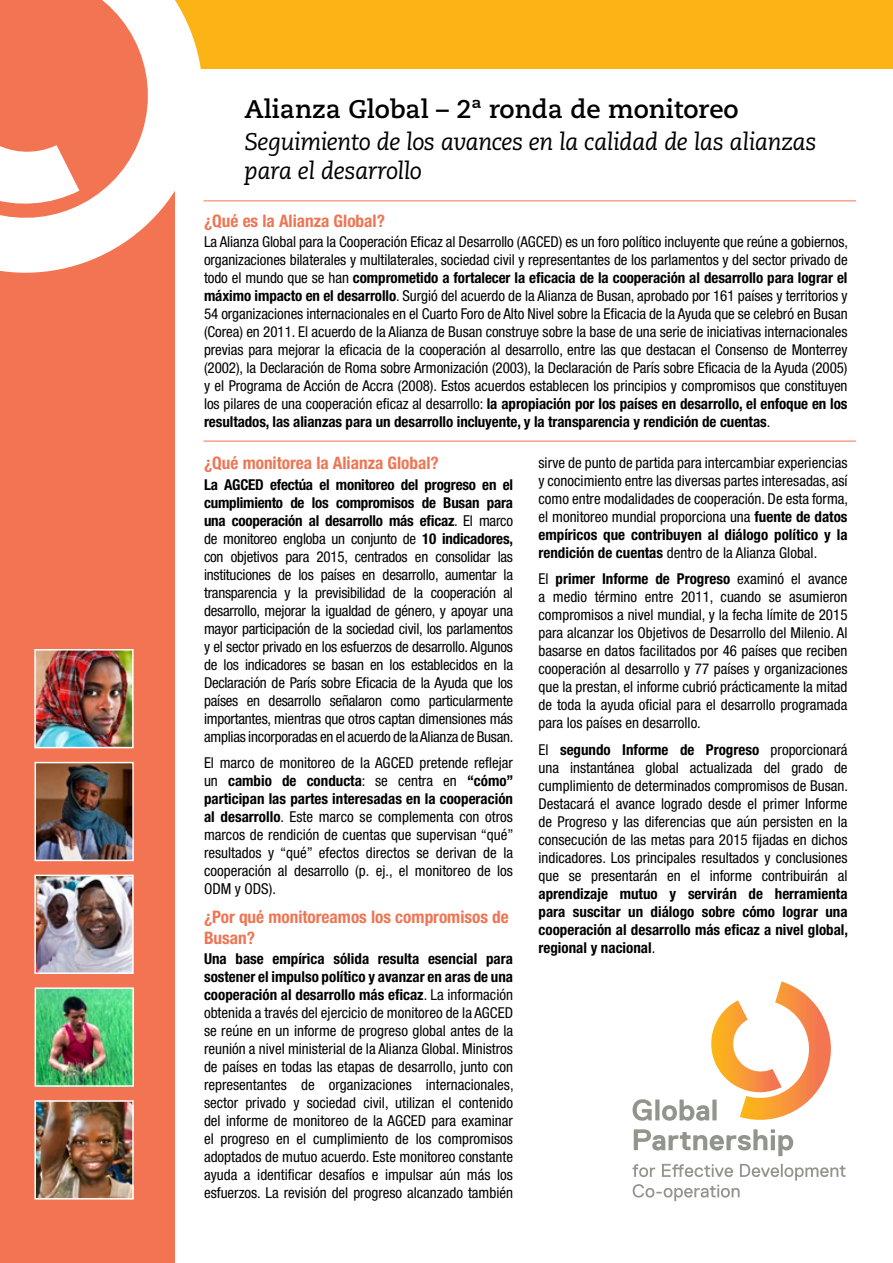
<style>
.page{position:relative;width:893px;height:1263px;background:#fff}
.page>*{position:absolute;margin:0;border:0;box-sizing:border-box;transform-origin:0 0}
.t1{font:700 25.5px "Caecilia LT Pro 75";color:#000}
.t2{font:italic 24px/28.8px "Caecilia LT Pro 56";letter-spacing:-.02em;color:#000}
.t3{font:700 condensed 17.25px/20.7px "Helvetica Neue LT Std";color:#ee7553}
.t4{font:condensed 15px/18px "Helvetica Neue LT Std";color:#000;text-align:justify}
.t5{font:700 condensed 15px/18px "Helvetica Neue LT Std";color:#000;text-align:justify}
.s1{font-weight:700}
.s2{font-weight:400}
</style>
<div class="page">
<div style="left:0;top:0;width:893px;height:68px;background:#fcb316"></div>
<div style="left:0;top:0;width:174px;height:1263px;background:#f37452"></div>
<svg style="left:0;top:0;width:203px;height:273px"></svg>
<img style="left:37px;top:652px;width:94px;height:93px">
<div style="left:34px;top:649px;width:100px;height:99px;border:2px solid #fff"></div>
<img style="left:37px;top:878px;width:94px;height:93px">
<div style="left:34px;top:875px;width:100px;height:99px;border:2px solid #fff"></div>
<img style="left:37px;top:1103px;width:94px;height:93px">
<div style="left:34px;top:1100px;width:100px;height:99px;border:2px solid #fff"></div>
<img style="left:38px;top:765px;width:93px;height:93px">
<div style="left:35px;top:762px;width:99px;height:99px;border:2px solid #fff"></div>
<img style="left:38px;top:990px;width:93px;height:94px">
<div style="left:35px;top:987px;width:99px;height:100px;border:2px solid #fff"></div>
<svg style="left:633px;top:981px;width:198px;height:175px"></svg>
<svg style="left:632px;top:1164px;width:213px;height:37px"></svg>
<hr style="left:204px;top:200px;width:652px;height:1px;background:#f37452">
<hr style="left:204px;top:441px;width:652px;height:1px;background:#f37452">
<h1 class="t1" style="left:244px;top:92px;width:496px">Alianza Global – 2ª ronda de monitoreo</h1>
<h2 class="t2" style="left:244px;top:127px;width:573px">Seguimiento de los avances en la calidad de las alianzas para el desarrollo</h2>
<p class="t3" style="left:204px;top:210px;width:182px">¿Qué es la Alianza Global?</p>
<p class="t4" style="left:204px;top:233px;width:646px">La Alianza Global para la Cooperación Eficaz al Desarrollo (AGCED) es un foro político incluyente que reúne a gobiernos, organizaciones bilaterales y multilaterales, sociedad civil y representantes de los parlamentos y del sector privado de todo el mundo que se han <span class="s1">comprometido a fortalecer la eficacia de la cooperación al desarrollo para lograr el máximo impacto en el desarrollo</span>. Surgió del acuerdo de la Alianza de Busan, aprobado por 161 países y territorios y 54 organizaciones internacionales en el Cuarto Foro de Alto Nivel sobre la Eficacia de la Ayuda que se celebró en Busan (Corea) en 2011. El acuerdo de la Alianza de Busan construye sobre la base de una serie de iniciativas internacionales previas para mejorar la eficacia de la cooperación al desarrollo, entre las que destacan el Consenso de Monterrey (2002), la Declaración de Roma sobre Armonización (2003), la Declaración de París sobre Eficacia de la Ayuda (2005) y el Programa de Acción de Accra (2008). Estos acuerdos establecen los principios y compromisos que constituyen los pilares de una cooperación eficaz al desarrollo: <span class="s1">la apropiación por los países en desarrollo, el enfoque en los resultados, las alianzas para un desarrollo incluyente, y la transparencia y rendición de cuentas</span>.</p>
<p class="t3" style="left:204px;top:453px;width:236px">¿Qué monitorea la Alianza Global?</p>
<p class="t4" style="left:204px;top:475px;width:311px"><span class="s1">La AGCED efectúa el monitoreo del progreso en el cumplimiento de los compromisos de Busan para una cooperación al desarrollo más eficaz</span>. El marco de monitoreo engloba un conjunto de <span class="s1">10 indicadores, </span>con objetivos para 2015, centrados en consolidar las instituciones de los países en desarrollo, aumentar la transparencia y la previsibilidad de la cooperación al desarrollo, mejorar la igualdad de género, y apoyar una mayor participación de la sociedad civil, los parlamentos y el sector privado en los esfuerzos de desarrollo. Algunos de los indicadores se basan en los establecidos en la Declaración de París sobre Eficacia de la Ayuda que los países en desarrollo señalaron como particularmente importantes, mientras que otros captan dimensiones más amplias incorporadas en el acuerdo de la Alianza de Busan.</p>
<p class="t4" style="left:204px;top:754px;width:311px">El marco de monitoreo de la AGCED pretende reflejar un <span class="s1">cambio de conducta</span>: se centra en <span class="s1">“cómo” participan las partes interesadas en la cooperación al desarrollo</span>. Este marco se complementa con otros marcos de rendición de cuentas que supervisan “qué” resultados y “qué” efectos directos se derivan de la cooperación al desarrollo (p. ej., el monitoreo de los ODM y ODS).</p>
<p class="t3" style="left:204px;top:907px;width:306px">¿Por qué monitoreamos los compromisos de<br>Busan?</p>
<p class="t4" style="left:204px;top:950px;width:311px"><span class="s1">Una base empírica sólida resulta esencial para sostener el impulso político y avanzar en aras de una cooperación al desarrollo más eficaz</span>. La información obtenida a través del ejercicio de monitoreo de la AGCED se reúne en un informe de progreso global antes de la reunión a nivel ministerial de la Alianza Global. Ministros de países en todas las etapas de desarrollo, junto con representantes de organizaciones internacionales, sector privado y sociedad civil, utilizan el contenido del informe de monitoreo de la AGCED para examinar el progreso en el cumplimiento de los compromisos adoptados de mutuo acuerdo. Este monitoreo constante ayuda a identificar desafíos e impulsar aún más los esfuerzos. La revisión del progreso alcanzado también</p>
<p class="t4" style="left:539px;top:453px;width:311px">sirve de punto de partida para intercambiar experiencias y conocimiento entre las diversas partes interesadas, así como entre modalidades de cooperación. De esta forma, el monitoreo mundial proporciona una <span class="s1">fuente de datos empíricos que contribuyen al diálogo político y la rendición de cuentas</span> dentro de la Alianza Global.</p>
<p class="t4" style="left:539px;top:570px;width:311px">El <span class="s1">primer Informe de Progreso</span> examinó el avance a medio término entre 2011, cuando se asumieron compromisos a nivel mundial, y la fecha límite de 2015 para alcanzar los Objetivos de Desarrollo del Milenio. Al basarse en datos facilitados por 46 países que reciben cooperación al desarrollo y 77 países y organizaciones que la prestan, el informe cubrió prácticamente la mitad de toda la ayuda oficial para el desarrollo programada para los países en desarrollo.</p>
<p class="t4" style="left:539px;top:740px;width:311px">El <span class="s1">segundo Informe de Progreso</span> proporcionará una instantánea global actualizada del grado de cumplimiento de determinados compromisos de Busan.<br>Destacará el avance logrado desde el primer Informe de Progreso y las diferencias que aún persisten en la consecución de las metas para 2015 fijadas en dichos indicadores. Los principales resultados y conclusiones que se presentarán en el informe contribuirán al</p>
<p class="t5" style="left:539px;top:884px;width:311px">aprendizaje mutuo y servirán de herramienta para suscitar un diálogo sobre cómo lograr una cooperación al desarrollo más eficaz a nivel global, regional y nacional<span class="s2">.</span></p>
</div>
